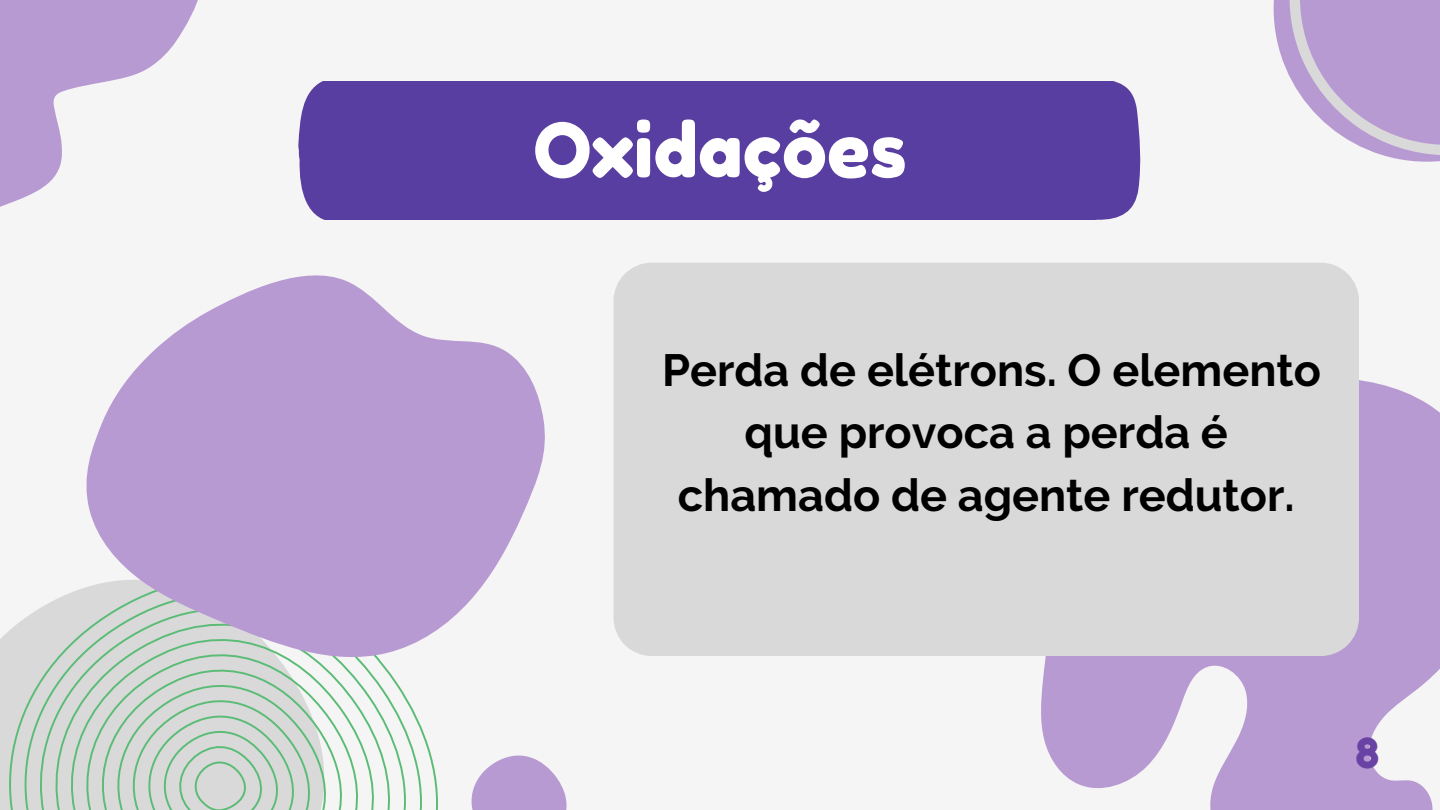
<style>
.page{position:relative;width:1440px;height:810px;background:#f6f5f5}
.page>*{position:absolute;margin:0;border:0;box-sizing:border-box;transform-origin:0 0}
.t1{font:75px "Fredoka One";color:#fff}
.t2{font:700 45px/62.2px "Raleway";color:#000;text-align:center}
.t3{font:41px "Fredoka One";color:#6943a4}
</style>
<div class="page">
<svg style="left:513px;top:755px;width:54px;height:55px"></svg>
<svg style="left:491px;top:756px;width:22px;height:54px"></svg>
<svg style="left:471px;top:765px;width:20px;height:45px"></svg>
<svg style="left:0;top:627px;width:438px;height:183px"></svg>
<svg style="left:14px;top:589px;width:413px;height:221px"></svg>
<svg style="left:34px;top:603px;width:371px;height:207px"></svg>
<svg style="left:56px;top:624px;width:328px;height:186px"></svg>
<svg style="left:77px;top:645px;width:285px;height:165px"></svg>
<svg style="left:98px;top:666px;width:243px;height:144px;background:#cbd7ce"></svg>
<svg style="left:81px;top:275px;width:464px;height:391px;fill:#b89ad3"></svg>
<div style="left:298px;top:81px;width:843px;height:139px;background:#593ea1"></div>
<svg style="left:1041px;top:380px;width:399px;height:430px;fill:#b89ad3"></svg>
<div style="left:614px;top:263px;width:745px;height:393px;background:#d9d9d9"></div>
<svg style="left:1274px;top:0;width:166px;height:162px"></svg>
<svg style="left:0;top:0;width:203px;height:405px"></svg>
<p class="t1" style="left:533px;top:104px;width:375px">Oxidações</p>
<p class="t2" style="left:662px;top:339px;width:660px">Perda de elétrons. O elemento que provoca a perda é chamado de agente redutor.</p>
<p class="t3" style="left:1355px;top:728px;width:25px">8</p>
</div>
